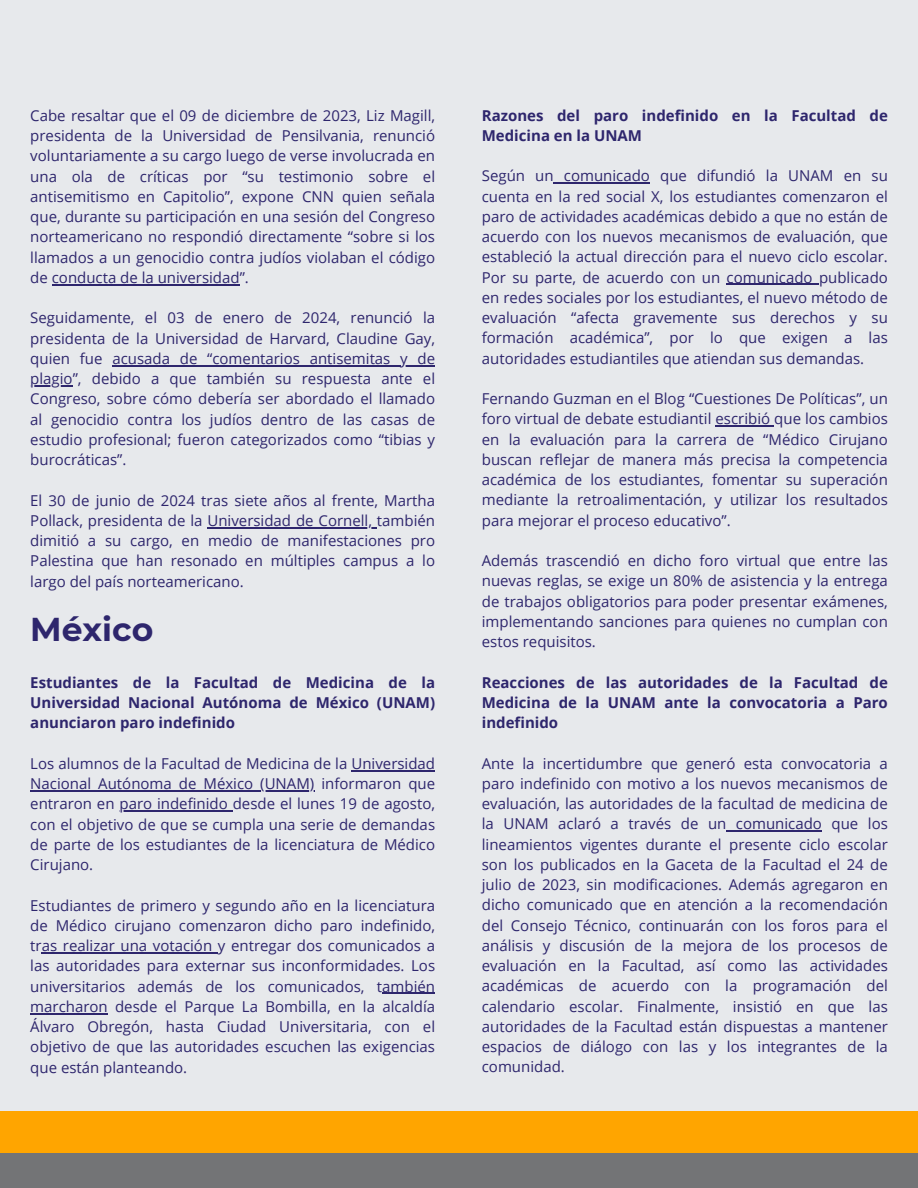
<style>
.page{position:relative;width:918px;height:1188px;background:#e7e9ec}
.page>*{position:absolute;margin:0;border:0;box-sizing:border-box;transform-origin:0 0}
.t1{font:700 33px "Montserrat";color:#2e266d}
.t2{font:15px/20.2px "Open Sans";color:#2e266d;text-align:justify}
.t3{font:700 15px/20.2px "Open Sans";color:#2e266d}
</style>
<div class="page">
<div style="left:0;top:1129px;width:918px;height:59px;background:#737476"></div>
<hr style="left:52px;top:284px;width:188px;height:1px;background:#2e266d">
<hr style="left:112px;top:365px;width:323px;height:1px;background:#2e266d">
<hr style="left:30px;top:385px;width:43px;height:1px;background:#2e266d">
<hr style="left:208px;top:527px;width:169px;height:1px;background:#2e266d">
<hr style="left:352px;top:770px;width:83px;height:1px;background:#2e266d">
<hr style="left:30px;top:790px;width:284px;height:1px;background:#2e266d">
<hr style="left:120px;top:810px;width:113px;height:2px;background:#2e266d">
<hr style="left:42px;top:952px;width:176px;height:1px;background:#2e266d">
<hr style="left:382px;top:993px;width:53px;height:1px;background:#2e266d">
<hr style="left:30px;top:1013px;width:78px;height:1px;background:#2e266d">
<hr style="left:554px;top:182px;width:96px;height:2px;background:#2e266d">
<hr style="left:727px;top:284px;width:92px;height:1px;background:#2e266d">
<hr style="left:716px;top:425px;width:58px;height:2px;background:#2e266d">
<hr style="left:726px;top:830px;width:96px;height:2px;background:#2e266d">
<div style="left:0;top:1111px;width:918px;height:42px;background:#ffa500"></div>
<p class="t2" style="left:30px;top:105px;width:406px">Cabe resaltar que el 09 de diciembre de 2023, Liz Magill, presidenta de la Universidad de Pensilvania, renunció voluntariamente a su cargo luego de verse involucrada en una ola de críticas por “su testimonio sobre el antisemitismo en Capitolio”, expone CNN quien señala que, durante su participación en una sesión del Congreso norteamericano no respondió directamente “sobre si los llamados a un genocidio contra judíos violaban el código de conducta de la universidad”.</p>
<p class="t2" style="left:30px;top:307px;width:406px">Seguidamente, el 03 de enero de 2024, renunció la presidenta de la Universidad de Harvard, Claudine Gay, quien fue</p>
<p class="t2" style="left:112px;top:348px;width:324px">acusada de “comentarios antisemitas y de</p>
<h2 class="t2" style="left:30px;top:368px;width:406px">plagio”, debido a que también su respuesta ante el Congreso, sobre cómo debería ser abordado el llamado al genocidio contra los judíos dentro de las casas de estudio profesional; fueron categorizados como “tibias y burocráticas”.</h2>
<h2 class="t2" style="left:30px;top:490px;width:406px">El 30 de junio de 2024 tras siete años al frente, Martha<br>Pollack, presidenta de la Universidad de Cornell, también</h2>
<p class="t2" style="left:30px;top:530px;width:406px">dimitió a su cargo, en medio de manifestaciones pro Palestina que han resonado en múltiples campus a lo largo del país norteamericano.</p>
<p class="t1" style="left:30px;top:610px;width:125px">México</p>
<p class="t3" style="left:30px;top:672px;width:406px">Estudiantes de la Facultad de Medicina de la<br>Universidad Nacional Autónoma de México (UNAM)</p>
<p class="t3" style="left:30px;top:712px;width:206px">anunciaron paro indefinido</p>
<p class="t2" style="left:30px;top:753px;width:406px">Los alumnos de la Facultad de Medicina de la Universidad</p>
<p class="t2" style="left:30px;top:773px;width:406px">Nacional Autónoma de México (UNAM) informaron que entraron en paro indefinido desde el lunes 19 de agosto,</p>
<h2 class="t2" style="left:30px;top:814px;width:406px">con el objetivo de que se cumpla una serie de demandas de parte de los estudiantes de la licenciatura de Médico Cirujano.</h2>
<h2 class="t2" style="left:30px;top:895px;width:406px">Estudiantes de primero y segundo año en la licenciatura de Médico cirujano comenzaron dicho paro indefinido, tras realizar una votación y entregar dos comunicados a</h2>
<p class="t2" style="left:30px;top:955px;width:406px">las autoridades para externar sus inconformidades. Los universitarios además de los comunicados, también marcharon desde el Parque La Bombilla, en la alcaldía Álvaro Obregón, hasta Ciudad Universitaria, con el objetivo de que las autoridades escuchen las exigencias que están planteando.</p>
<p class="t3" style="left:482px;top:105px;width:408px">Razones del paro indefinido en la Facultad de<br>Medicina en la UNAM</p>
<p class="t2" style="left:482px;top:165px;width:408px">Según un comunicado que difundió la UNAM en su cuenta en la red social X, los estudiantes comenzaron el paro de actividades académicas debido a que no están de acuerdo con los nuevos mecanismos de evaluación, que estableció la actual dirección para el nuevo ciclo escolar.<br>Por su parte, de acuerdo con un comunicado publicado en redes sociales por los estudiantes, el nuevo método de evaluación “afecta gravemente sus derechos y su formación académica”, por lo que exigen a las autoridades estudiantiles que atiendan sus demandas.</p>
<h2 class="t2" style="left:482px;top:388px;width:408px">Fernando Guzman en el Blog “Cuestiones De Políticas”, un foro virtual de debate estudiantil escribió que los cambios en la evaluación para la carrera de “Médico Cirujano buscan reflejar de manera más precisa la competencia académica de los estudiantes, fomentar su superación mediante la retroalimentación, y utilizar los resultados para mejorar el proceso educativo”.</h2>
<p class="t2" style="left:482px;top:550px;width:408px">Además trascendió en dicho foro virtual que entre las nuevas reglas, se exige un 80% de asistencia y la entrega de trabajos obligatorios para poder presentar exámenes, implementando sanciones para quienes no cumplan con estos requisitos.</p>
<h1 class="t3" style="left:482px;top:672px;width:408px;text-align:justify">Reacciones de las autoridades de la Facultad de Medicina de la UNAM ante la convocatoria a Paro indefinido</h1>
<p class="t2" style="left:482px;top:753px;width:408px">Ante la incertidumbre que generó esta convocatoria a paro indefinido con motivo a los nuevos mecanismos de evaluación, las autoridades de la facultad de medicina de la UNAM aclaró a través de un comunicado que los lineamientos vigentes durante el presente ciclo escolar son los publicados en la Gaceta de la Facultad el 24 de julio de 2023, sin modificaciones. Además agregaron en dicho comunicado que en atención a la recomendación del Consejo Técnico, continuarán con los foros para el análisis y discusión de la mejora de los procesos de evaluación en la Facultad, así como las actividades académicas de acuerdo con la programación del calendario escolar. Finalmente, insistió en que las autoridades de la Facultad están dispuestas a mantener espacios de diálogo con las y los integrantes de la comunidad.</p>
</div>
